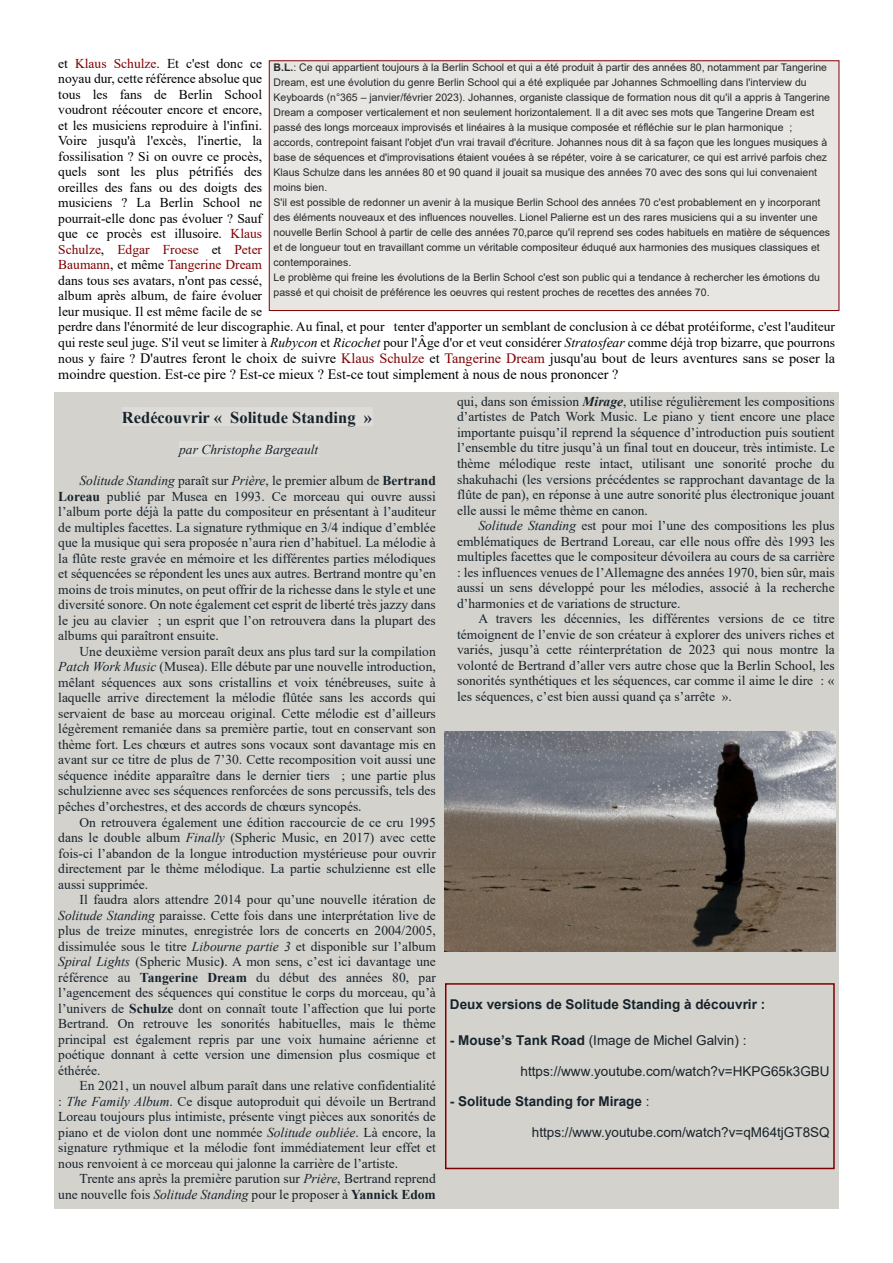
<style>
.page{position:relative;width:893px;height:1263px;background:#fff}
.page>*{position:absolute;margin:0;border:0;box-sizing:border-box;transform-origin:0 0}
.t1{font:700 16.5px "Times New Roman";color:#17232b}
.t2{font:14.25px/16.4px "Times New Roman";color:#000}
.t3{font:13.5px/15.5px "Times New Roman";color:#17232b;text-align:justify}
.t4{font:13.5px/15.5px "Times New Roman";color:#000}
.t5{font:13.5px "Arial";color:#17232b}
.t6{font:700 13.5px "Arial";color:#17232b}
.t7{font:italic 13.5px "Times New Roman";color:#17232b}
.t8{font:10.5px/15px "Arial";color:#26282a}
.s1{color:#800000}
.s2{font-style:italic}
.s3{font-size:13.5px}
.s4{font-weight:700}
.s5{font-weight:700;font-style:italic}
.s6{font-weight:400}
</style>
<div class="page">
<div style="left:269px;top:61px;width:570px;height:250px;background:#e7e6e3"></div>
<div style="left:269px;top:60px;width:570px;height:251px;border:1px solid #800000"></div>
<div style="left:54px;top:392px;width:785px;height:817px;background:#d3d2cd"></div>
<div style="left:122px;top:407px;width:250px;height:19px;background:#dddcd8"></div>
<div style="left:179px;top:441px;width:139px;height:16px;background:#dddcd8"></div>
<img style="left:445px;top:732px;width:390px;height:219px">
<div style="left:445px;top:983px;width:390px;height:186px;border:2px solid #800000"></div>
<p class="t4" style="left:58px;top:55px;width:778px">et <span class="s1">Klaus Schulze</span>. Et c'est donc ce<br>noyau dur, cette référence absolue que<br>tous les fans de Berlin School<br>voudront réécouter encore et encore,<br>et les musiciens reproduire à l'infini.<br>Voire jusqu'à l'excès, l'inertie, la<br>fossilisation ? Si on ouvre ce procès,<br>quels sont les plus pétrifiés des<br>oreilles des fans ou des doigts des<br>musiciens ? La Berlin School ne<br>pourrait-elle donc pas évoluer ? Sauf<br>que ce procès est illusoire. <span class="s1">Klaus<br>Schulze</span>, <span class="s1">Edgar Froese</span> et <span class="s1">Peter<br>Baumann</span>, et même <span class="s1">Tangerine Dream<br></span>dans tous ses avatars, n'ont pas cessé,<br>album après album, de faire évoluer<br>leur musique. Il est même facile de se<br>perdre dans l'énormité de leur discographie. Au final, et pour tenter d'apporter un semblant de conclusion à ce débat protéiforme, c'est l'auditeur qui reste seul juge. S'il veut se limiter à <span class="s2">Rubycon</span> et <span class="s2">Ricochet</span> pour l'Âge d'or et veut considérer <span class="s2">Stratosfear</span> comme déjà trop bizarre, que pourrons</p>
<p class="t2" style="left:58px;top:350px;width:778px"><span class="s3">nous y faire ?</span> D'autres feront le choix de suivre <span class="s1">Klaus Schulze</span> et <span class="s1">Tangerine Dream</span> jusqu'au bout de leurs aventures sans se poser la moindre question. Est-ce pire ? Est-ce mieux ? Est-ce tout simplement à nous de nous prononcer ?</p>
<p class="t8" style="left:273px;top:60px;width:558px"><span class="s4">B.L.</span>: Ce qui appartient toujours à la Berlin School et qui a été produit à partir des années 80, notamment par Tangerine Dream, est une évolution du genre Berlin School qui a été expliquée par Johannes Schmoelling dans l'interview du Keyboards (n°365 – janvier/février 2023). Johannes, organiste classique de formation nous dit qu'il a appris à Tangerine Dream a composer verticalement et non seulement horizontalement. Il a dit avec ses mots que Tangerine Dream est passé des longs morceaux improvisés et linéaires à la musique composée et réfléchie sur le plan harmonique ; accords, contrepoint faisant l'objet d'un vrai travail d'écriture. Johannes nous dit à sa façon que les longues musiques à base de séquences et d'improvisations étaient vouées à se répéter, voire à se caricaturer, ce qui est arrivé parfois chez Klaus Schulze dans les années 80 et 90 quand il jouait sa musique des années 70 avec des sons qui lui convenaient moins bien.<br>S'il est possible de redonner un avenir à la musique Berlin School des années 70 c'est probablement en y incorporant des éléments nouveaux et des influences nouvelles. Lionel Palierne est un des rares musiciens qui a su inventer une nouvelle Berlin School à partir de celle des années 70,parce qu'il reprend ses codes habituels en matière de séquences et de longueur tout en travaillant comme un véritable compositeur éduqué aux harmonies des musiques classiques et contemporaines.<br>Le problème qui freine les évolutions de la Berlin School c'est son public qui a tendance à rechercher les émotions du passé et qui choisit de préférence les oeuvres qui restent proches de recettes des années 70.</p>
<p class="t1" style="left:122px;top:405px;width:252px">Redécouvrir « Solitude Standing »</p>
<p class="t7" style="left:179px;top:440px;width:141px">par Christophe Bargeault</p>
<p class="t3" style="left:58px;top:472px;width:379px;text-indent:21px"><span class="s2">Solitude Standing</span> paraît sur <span class="s2">Prière</span>, le premier album de <span class="s4">Bertrand Loreau</span> publié par Musea en 1993. Ce morceau qui ouvre aussi l’album porte déjà la patte du compositeur en présentant à l’auditeur de multiples facettes. La signature rythmique en 3/4 indique d’emblée que la musique qui sera proposée n’aura rien d’habituel. La mélodie à la flûte reste gravée en mémoire et les différentes parties mélodiques et séquencées se répondent les unes aux autres. Bertrand montre qu’en moins de trois minutes, on peut offrir de la richesse dans le style et une diversité sonore. On note également cet esprit de liberté très jazzy dans le jeu au clavier ; un esprit que l’on retrouvera dans la plupart des albums qui paraîtront ensuite.</p>
<p class="t3" style="left:58px;top:643px;width:379px;text-indent:21px">Une deuxième version paraît deux ans plus tard sur la compilation <span class="s2">Patch Work Music</span> (Musea). Elle débute par une nouvelle introduction, mêlant séquences aux sons cristallins et voix ténébreuses, suite à laquelle arrive directement la mélodie flûtée sans les accords qui servaient de base au morceau original. Cette mélodie est d’ailleurs légèrement remaniée dans sa première partie, tout en conservant son thème fort. Les chœurs et autres sons vocaux sont davantage mis en avant sur ce titre de plus de 7’30. Cette recomposition voit aussi une séquence inédite apparaître dans le dernier tiers ; une partie plus schulzienne avec ses séquences renforcées de sons percussifs, tels des pêches d’orchestres, et des accords de chœurs syncopés.</p>
<p class="t3" style="left:58px;top:814px;width:379px;text-indent:21px">On retrouvera également une édition raccourcie de ce cru 1995 dans le double album <span class="s2">Finally</span> (Spheric Music, en 2017) avec cette fois-ci l’abandon de la longue introduction mystérieuse pour ouvrir directement par le thème mélodique. La partie schulzienne est elle aussi supprimée.</p>
<p class="t3" style="left:58px;top:891px;width:379px;text-indent:21px">Il faudra alors attendre 2014 pour qu’une nouvelle itération de <span class="s2">Solitude Standing</span> paraisse. Cette fois dans une interprétation live de plus de treize minutes, enregistrée lors de concerts en 2004/2005, dissimulée sous le titre <span class="s2">Libourne partie 3</span> et disponible sur l’album <span class="s2">Spiral Lights</span> (Spheric Music<span class="s4">)</span>. A mon sens, c’est ici davantage une référence au <span class="s4">Tangerine Dream</span> du début des années 80, par l’agencement des séquences qui constitue le corps du morceau, qu’à l’univers de <span class="s4">Schulze</span> dont on connaît toute l’affection que lui porte Bertrand. On retrouve les sonorités habituelles, mais le thème principal est également repris par une voix humaine aérienne et poétique donnant à cette version une dimension plus cosmique et éthérée.</p>
<p class="t3" style="left:58px;top:1078px;width:379px;text-indent:21px">En 2021, un nouvel album paraît dans une relative confidentialité : <span class="s2">The Family Album</span>. Ce disque autoproduit qui dévoile un Bertrand Loreau toujours plus intimiste, présente vingt pièces aux sonorités de piano et de violon dont une nommée <span class="s2">Solitude oubliée</span>. Là encore, la signature rythmique et la mélodie font immédiatement leur effet et nous renvoient à ce morceau qui jalonne la carrière de l’artiste.</p>
<p class="t3" style="left:58px;top:1171px;width:379px;text-align:right">Trente ans après la première parution sur <span class="s2">Prière</span>, Bertrand reprend une nouvelle fois <span class="s2">Solitude Standing</span> pour le proposer à <span class="s4">Yannick Edom</span></p>
<p class="t3" style="left:457px;top:393px;width:379px">qui, dans son émission <span class="s5">Mirage</span>, utilise régulièrement les compositions d’artistes de Patch Work Music. Le piano y tient encore une place importante puisqu’il reprend la séquence d’introduction puis soutient l’ensemble du titre jusqu’à un final tout en douceur, très intimiste. Le thème mélodique reste intact, utilisant une sonorité proche du shakuhachi (les versions précédentes se rapprochant davantage de la flûte de pan), en réponse à une autre sonorité plus électronique jouant elle aussi le même thème en canon.</p>
<p class="t3" style="left:457px;top:517px;width:379px;text-indent:21px"><span class="s2">Solitude Standing</span> est pour moi l’une des compositions les plus emblématiques de Bertrand Loreau, car elle nous offre dès 1993 les multiples facettes que le compositeur dévoilera au cours de sa carrière : les influences venues de l’Allemagne des années 1970, bien sûr, mais aussi un sens développé pour les mélodies, associé à la recherche d’harmonies et de variations de structure.</p>
<p class="t3" style="left:457px;top:610px;width:379px;text-indent:21px">A travers les décennies, les différentes versions de ce titre témoignent de l’envie de son créateur à explorer des univers riches et variés, jusqu’à cette réinterprétation de 2023 qui nous montre la volonté de Bertrand d’aller vers autre chose que la Berlin School, les sonorités synthétiques et les séquences, car comme il aime le dire : « les séquences, c’est bien aussi quand ça s’arrête ».</p>
<p class="t6" style="left:450px;top:994px;width:317px">Deux versions de Solitude Standing à découvrir :</p>
<p class="t5" style="left:450px;top:1031px;width:298px"><span class="s4">- Mouse’s Tank Road</span> (Image de Michel Galvin) :</p>
<p class="t5" style="left:521px;top:1062px;width:311px">https://www.youtube.com/watch?v=HKPG65k3GBU</p>
<p class="t6" style="left:450px;top:1092px;width:201px">- Solitude Standing for Mirage <span class="s6">:</span></p>
<p class="t5" style="left:532px;top:1123px;width:299px">https://www.youtube.com/watch?v=qM64tjGT8SQ</p>
</div>
